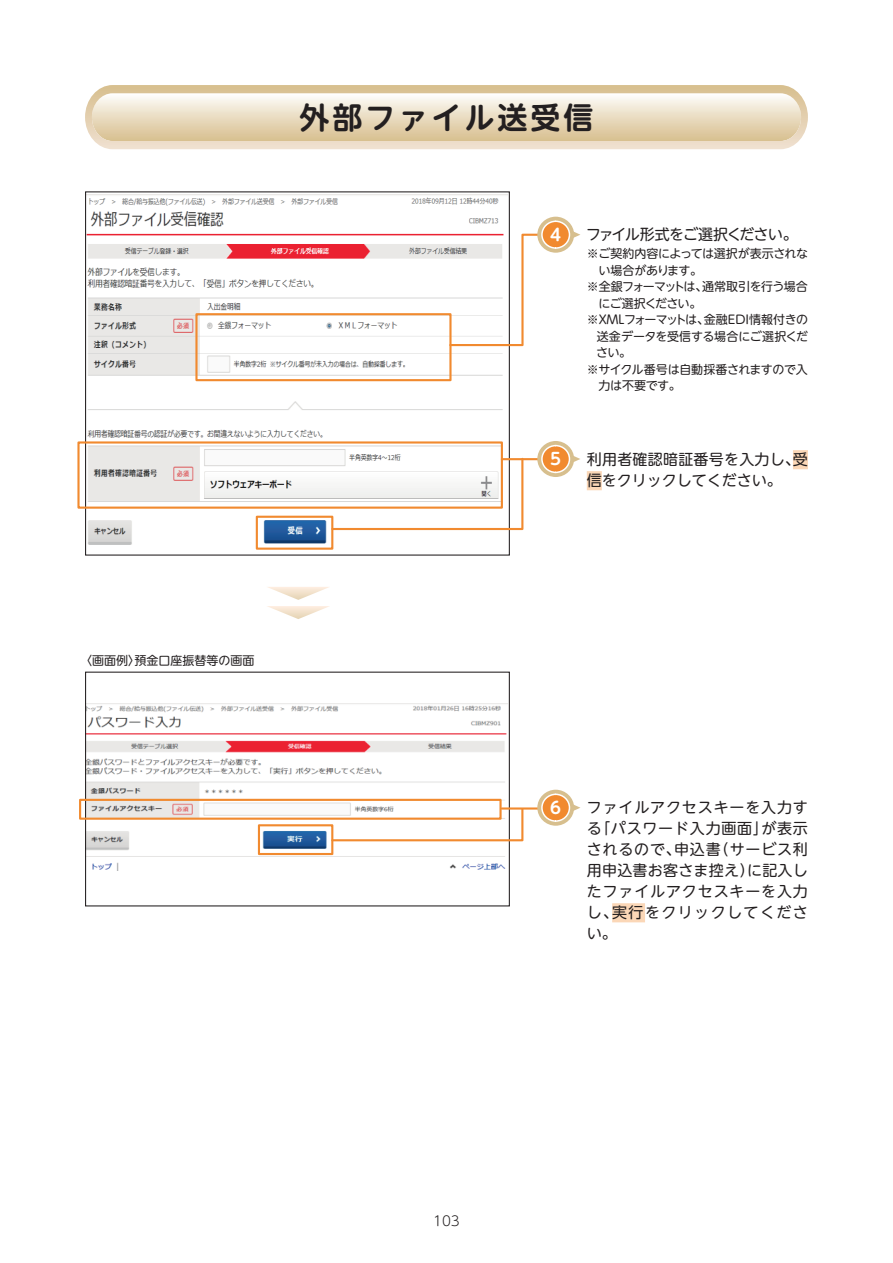
<style>
.page{position:relative;width:893px;height:1263px;background:#fff}
.page>*{position:absolute;margin:0;border:0;box-sizing:border-box;transform-origin:0 0}
.t1{font:700 30px "UD Shin M Go Pr 6 N De";letter-spacing:.1em;color:#231f20}
.t2{font:700 16.5px "UD Shin M Go Pr 6 N De";color:#fff}
.t3{font:15px/21px "UD Shin M Go Pr 6 N";letter-spacing:.015em;color:#231f20}
.t4{font:15px "UD Shin M Go Pr 6 N";letter-spacing:-.065em;color:#231f20}
.t5{font:300 13.5px "UD Shin M Go Pr 6 N";color:#231f20}
.t6{font:12px "UD Shin M Go Pr 6 N";letter-spacing:-.025em;color:#231f20}
.t7{font:12px "UD Shin M Go Pr 6 N";letter-spacing:-.055em;color:#231f20}
.t8{font:12px "UD Shin M Go Pr 6 N";letter-spacing:-.05em;color:#231f20}
.t9{font:12px "UD Shin M Go Pr 6 N";color:#231f20}
.t10{font:12px "UD Shin M Go Pr 6 N";letter-spacing:-.065em;color:#231f20}
.s1{font-family:"UD Shin Go Pr 6 N"}
</style>
<div class="page">
<img style="left:87px;top:194px;width:421px;height:356px">
<img style="left:87px;top:705px;width:420px;height:165px">
<div style="left:85px;top:672px;width:425px;height:234px;border:1px solid #231f20"></div>
<svg style="left:268px;top:587px;width:61px;height:13px"></svg>
<svg style="left:267px;top:606px;width:62px;height:13px"></svg>
<svg style="left:85px;top:85px;width:723px;height:64px;background:#e8dabf"></svg>
<svg style="left:448px;top:233px;width:89px;height:114px"></svg>
<svg style="left:573px;top:229px;width:7px;height:11px"></svg>
<svg style="left:537px;top:217px;width:37px;height:36px"></svg>
<div style="left:542px;top:221px;width:27px;height:27px;background:#f18a2f;border-radius:14px"></div>
<div style="left:541px;top:221px;width:29px;height:28px;border:2px solid #fff;border-radius:14px"></div>
<div style="left:195px;top:313px;width:257px;height:68px;border:2px solid #f18a2f"></div>
<div style="left:77px;top:441px;width:426px;height:68px;border:2px solid #f18a2f"></div>
<hr style="left:502px;top:458px;width:38px;height:2px;background:#f18a2f">
<div style="left:793px;top:450px;width:15px;height:19px;background:#fbd7b7"></div>
<div style="left:587px;top:471px;width:15px;height:19px;background:#fbd7b7"></div>
<svg style="left:573px;top:454px;width:7px;height:10px"></svg>
<svg style="left:537px;top:441px;width:37px;height:36px"></svg>
<div style="left:542px;top:446px;width:27px;height:26px;background:#f18a2f;border-radius:14px"></div>
<div style="left:541px;top:445px;width:29px;height:28px;border:2px solid #fff;border-radius:14px"></div>
<div style="left:79px;top:799px;width:423px;height:21px;border:2px solid #f18a2f"></div>
<div style="left:256px;top:516px;width:77px;height:34px;border:2px solid #f18a2f"></div>
<div style="left:258px;top:824px;width:75px;height:31px;border:2px solid #f18a2f"></div>
<svg style="left:330px;top:457px;width:194px;height:74px"></svg>
<hr style="left:502px;top:807px;width:38px;height:2px;background:#f18a2f">
<svg style="left:330px;top:807px;width:194px;height:35px"></svg>
<div style="left:612px;top:903px;width:33px;height:19px;background:#fbd7b7"></div>
<svg style="left:573px;top:802px;width:7px;height:11px"></svg>
<svg style="left:537px;top:790px;width:37px;height:36px"></svg>
<div style="left:542px;top:794px;width:27px;height:27px;background:#f18a2f;border-radius:14px"></div>
<div style="left:541px;top:793px;width:29px;height:29px;border:2px solid #fff;border-radius:14px"></div>
<h1 class="t1" style="left:299px;top:92px;width:295px">外部ファイル送受信</h1>
<p class="t2" style="left:550px;top:221px;width:12px">4</p>
<p class="t2" style="left:550px;top:445px;width:12px">5</p>
<p class="t4" style="left:586px;top:222px;width:213px">ファイル形式をご選択ください。</p>
<p class="t6" style="left:587px;top:244px;width:223px">※ご契約内容によっては選択が表示されな</p>
<p class="t6" style="left:598px;top:260px;width:105px">い場合があります。</p>
<p class="t8" style="left:587px;top:277px;width:223px">※全銀フォーマットは、通常取引を行う場合</p>
<p class="t10" style="left:598px;top:293px;width:105px">にご選択ください。</p>
<p class="t7" style="left:587px;top:310px;width:223px">※ＸＭＬフォーマットは、金融EDI情報付きの</p>
<p class="t6" style="left:597px;top:326px;width:213px">送金データを受信する場合にご選択くだ</p>
<p class="t6" style="left:596px;top:343px;width:37px">さい。</p>
<p class="t6" style="left:587px;top:359px;width:223px">※サイクル番号は自動採番されますので入</p>
<p class="t6" style="left:598px;top:376px;width:84px">力は不要です。</p>
<p class="t3" style="left:587px;top:448px;width:223px">利用者確認暗証番号を入力し、<span class="s1">受信</span>をクリックしてください。</p>
<p class="t9" style="left:80px;top:651px;width:176px">〈画面例〉預金口座振替等の画面</p>
<p class="t2" style="left:550px;top:794px;width:12px">6</p>
<p class="t3" style="left:587px;top:796px;width:223px;text-align:justify">ファイルアクセスキーを入力する「パスワード入力画面」が表示されるので、申込書（サービス利用申込書お客さま控え）に記入したファイルアクセスキーを入力し、<span class="s1">実行</span>をクリックしてください。</p>
<p class="t5" style="left:433px;top:1209px;width:28px">103</p>
</div>
